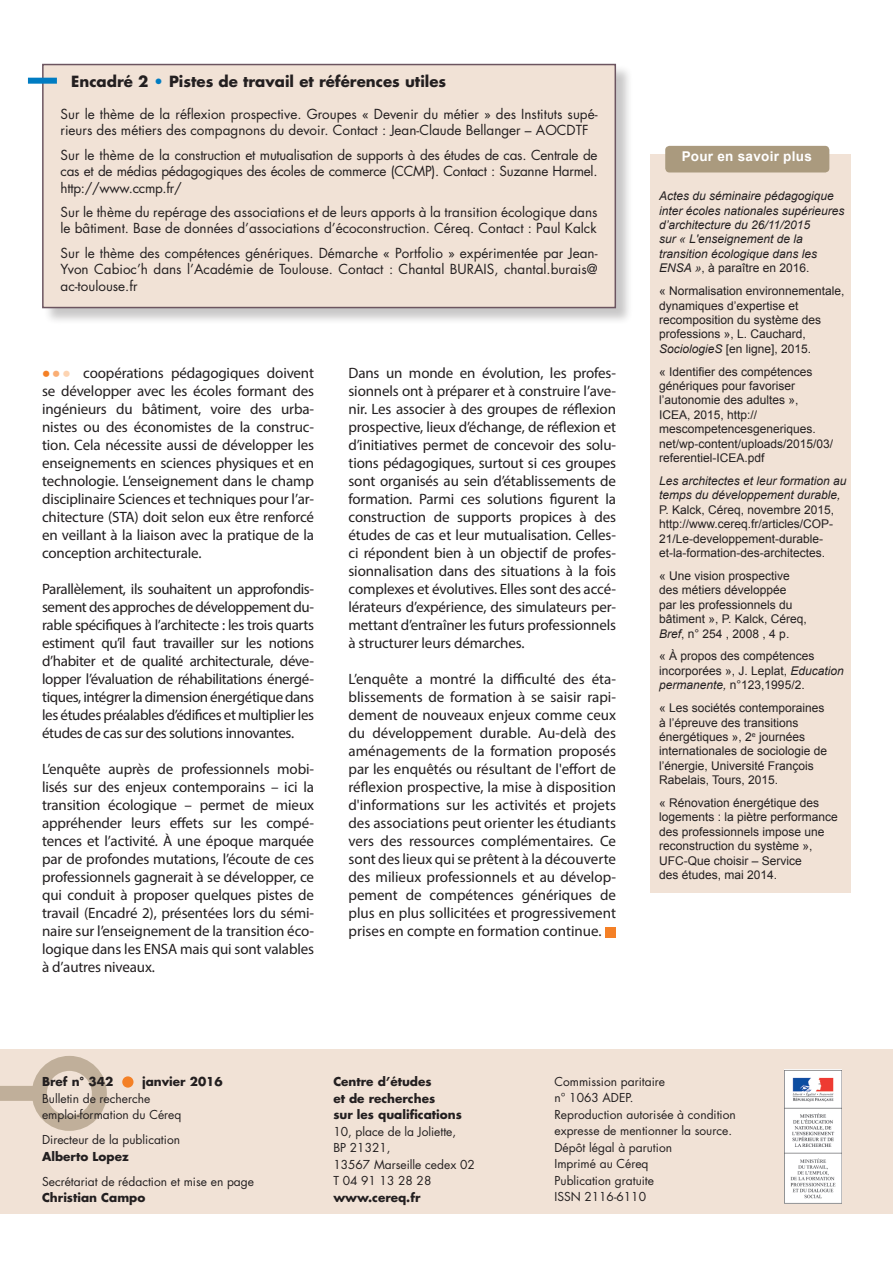
<style>
.page{position:relative;width:893px;height:1263px;background:#fff}
.page>*{position:absolute;margin:0;border:0;box-sizing:border-box;transform-origin:0 0}
.t1{font:300 16.5px "Futura";color:#f48026}
.TEXTE{font:15px/18px "Myriad Pro";letter-spacing:-.01em;color:#231f20;text-align:justify}
.TITREENCADRE{font:700 15px "Futura";color:#231f20}
.TEXTEENCADRE{font:13.5px/16.2px "Futura";color:#231f20}
.TEXTE-2{font:700 13.5px "Arial";letter-spacing:.02em;color:#fff}
.BIBLIO{font:12px/14.4px "Arial";color:#231f20}
.t2{font:12px/16.5px "Futura";color:#231f20}
.BIBLIO-2{font:italic 12px/14.4px "Arial";color:#231f20}
.t3{font:700 12px/16.5px "Futura";color:#231f20}
.s1{color:#007cc2}
.s2{color:#faae74}
.s3{color:#fdd4b2}
.s4{font-style:normal}
.s5{font-style:italic}
</style>
<div class="page">
<div style="left:0;top:1049px;width:893px;height:165px;background:#f1e2d6"></div>
<div style="left:0;top:1086px;width:39px;height:15px;background:#c0af9a"></div>
<div style="left:32px;top:1056px;width:75px;height:75px;border:15px solid #766340;border-radius:50%"></div>
<div style="left:122px;top:1076px;width:12px;height:11px;background:#f48026;border-radius:50%"></div>
<div style="left:605px;top:927px;width:11px;height:10px;background:#f48026"></div>
<div style="left:43px;top:65px;width:590px;height:260px;background:#231f20;opacity:.25"></div>
<div style="left:43px;top:65px;width:572px;height:243px;background:#f1e2d6"></div>
<div style="left:42px;top:64px;width:574px;height:244px;border:2px solid #6c5560"></div>
<div style="left:28px;top:78px;width:29px;height:6px;background:#007cc2"></div>
<div style="left:650px;top:155px;width:201px;height:738px;background:#f1e2d6"></div>
<div style="left:665px;top:146px;width:164px;height:26px;background:#aa9a7e;border-radius:4px"></div>
<img style="left:785px;top:1069px;width:57px;height:134px">
<p class="TITREENCADRE" style="left:71px;top:71px;width:376px">Encadré 2 <span class="s1">•</span> Pistes de travail et références utiles</p>
<p class="TEXTEENCADRE" style="left:61px;top:106px;width:538px">Sur le thème de la réflexion prospective. Groupes « Devenir du métier » des Instituts supé&shy;rieurs des métiers des compagnons du devoir. Contact : Jean-Claude Bellanger – AOCDTF</p>
<p class="TEXTEENCADRE" style="left:61px;top:147px;width:538px;text-align:justify">Sur le thème de la construction et mutualisation de supports à des études de cas. Centrale de cas et de médias pédagogiques des écoles de commerce (CCMP). Contact : Suzanne Harmel. http://www.ccmp.fr/</p>
<p class="TEXTEENCADRE" style="left:61px;top:204px;width:538px">Sur le thème du repérage des associations et de leurs apports à la transition écologique dans le bâtiment. Base de données d’associations d’écoconstruction. Céreq. Contact : Paul Kalck</p>
<p class="TEXTEENCADRE" style="left:61px;top:245px;width:538px;text-align:justify">Sur le thème des compétences génériques. Démarche « Portfolio » expérimentée par Jean-Yvon Cabioc’h dans l’Académie de Toulouse. Contact : Chantal BURAIS, chantal.burais@ ac-toulouse.fr</p>
<p class="TEXTE" style="left:42px;top:364px;width:274px;text-indent:41px">coopérations pédagogiques doivent se développer avec les écoles formant des ingénieurs du bâtiment, voire des urba&shy;nistes ou des économistes de la construc&shy;tion. Cela nécessite aussi de développer les enseignements en sciences physiques et en technologie. L’enseignement dans le champ disciplinaire Sciences et techniques pour l’ar&shy;chitecture (STA) doit selon eux être renforcé en veillant à la liaison avec la pratique de la conception architecturale.</p>
<p class="TEXTE" style="left:42px;top:580px;width:273px">Parallèlement, ils souhaitent un approfondis&shy;sement des approches de développement du&shy;rable spécifiques à l’architecte : les trois quarts estiment qu’il faut travailler sur les notions d’habiter et de qualité architecturale, déve&shy;lopper l’évaluation de réhabilitations énergé&shy;tiques, intégrer la dimension énergétique dans les études préalables d’édifices et multiplier les études de cas sur des solutions innovantes.</p>
<p class="TEXTE" style="left:42px;top:760px;width:273px">L’enquête auprès de professionnels mobi&shy;lisés sur des enjeux contemporains – ici la transition écologique – permet de mieux appréhender leurs effets sur les compé&shy;tences et l’activité. À une époque marquée par de profondes mutations, l’écoute de ces professionnels gagnerait à se développer, ce qui conduit à proposer quelques pistes de travail (Encadré 2), présentées lors du sémi&shy;naire sur l’enseignement de la transition éco&shy;logique dans les ENSA mais qui sont valables à d’autres niveaux.</p>
<p class="t1" style="left:41px;top:363px;width:32px">•<span class="s2">•</span><span class="s3">•</span></p>
<p class="TEXTE" style="left:349px;top:364px;width:269px">Dans un monde en évolution, les profes&shy;sionnels ont à préparer et à construire l’ave&shy;nir. Les associer à des groupes de réflexion prospective, lieux d’échange, de réflexion et d’initiatives permet de concevoir des solu&shy;tions pédagogiques, surtout si ces groupes sont organisés au sein d’établissements de formation. Parmi ces solutions figurent la construction de supports propices à des études de cas et leur mutualisation. Celles&shy;ci répondent bien à un objectif de profes&shy;sionnalisation dans des situations à la fois complexes et évolutives. Elles sont des accé&shy;lérateurs d’expérience, des simulateurs per&shy;mettant d’entraîner les futurs professionnels à structurer leurs démarches.</p>
<p class="TEXTE" style="left:349px;top:670px;width:269px">L’enquête a montré la difficulté des éta&shy;blissements de formation à se saisir rapi&shy;dement de nouveaux enjeux comme ceux du développement durable. Au-delà des aménagements de la formation proposés par les enquêtés ou résultant de l'effort de réflexion prospective, la mise à disposition d'informations sur les activités et projets des associations peut orienter les étudiants vers des ressources complémentaires. Ce sont des lieux qui se prêtent à la découverte des milieux professionnels et au dévelop&shy;pement de compétences génériques de plus en plus sollicitées et progressivement prises en compte en formation continue.</p>
<p class="TEXTE-2" style="left:682px;top:148px;width:132px">Pour en savoir plus</p>
<p class="BIBLIO-2" style="left:659px;top:189px;width:187px">Actes du séminaire pédagogique inter écoles nationales supérieures d’architecture du 26/11/2015<br>sur « L'enseignement de la transition écologique dans les<br>ENSA »<span class="s4">, à paraître en 2016.</span></p>
<p class="BIBLIO" style="left:659px;top:284px;width:187px">« Normalisation environnementale, dynamiques d’expertise et recomposition du système des professions », L. Cauchard,<br><span class="s5">SociologieS</span> [en ligne], 2015.</p>
<p class="BIBLIO" style="left:659px;top:364px;width:176px">« Identifier des compétences génériques pour favoriser l’autonomie des adultes »,<br>ICEA, 2015, http:// mescompetencesgeneriques. net/wp-content/uploads/2015/03/ referentiel-ICEA.pdf</p>
<p class="BIBLIO" style="left:659px;top:474px;width:189px"><span class="s5">Les architectes et leur formation au temps du développement durable, </span>P. Kalck, Céreq, novembre 2015, http://www.cereq.fr/articles/COP-21/Le-developpement-durable&shy;et-la-formation-des-architectes.</p>
<p class="BIBLIO" style="left:659px;top:569px;width:149px">« Une vision prospective des métiers développée<br>par les professionnels du bâtiment », P. Kalck, Céreq,<br><span class="s5">Bref</span>, n° 254 , 2008 , 4 p.</p>
<p class="BIBLIO" style="left:659px;top:649px;width:186px">« À propos des compétences incorporées », J. Leplat, <span class="s5">Education permanente,</span> n°123,1995/2.</p>
<p class="BIBLIO" style="left:659px;top:701px;width:170px">« Les sociétés contemporaines à l’épreuve des transitions énergétiques », 2<sup>e</sup> journées internationales de sociologie de l’énergie, Université François<br>Rabelais, Tours, 2015.</p>
<p class="BIBLIO" style="left:659px;top:796px;width:180px">« Rénovation énergétique des logements : la piètre performance des professionnels impose une reconstruction du système »,<br>UFC-Que choisir – Service<br>des études, mai 2014.</p>
<p class="t3" style="left:42px;top:1073px;width:73px">Bref n° 342</p>
<p class="t3" style="left:142px;top:1073px;width:82px">janvier 2016</p>
<p class="t2" style="left:42px;top:1090px;width:141px">Bulletin de recherche emploi-formation du Céreq</p>
<p class="t2" style="left:42px;top:1131px;width:140px">Directeur de la publication</p>
<p class="t3" style="left:42px;top:1147px;width:88px">Alberto Lopez</p>
<p class="t2" style="left:42px;top:1173px;width:213px">Secrétariat de rédaction et mise en page</p>
<p class="t3" style="left:42px;top:1189px;width:105px">Christian Campo</p>
<p class="t3" style="left:333px;top:1073px;width:103px">Centre d’études et de recherches</p>
<p class="t3" style="left:333px;top:1106px;width:130px">sur les qualifications</p>
<p class="t2" style="left:333px;top:1123px;width:124px">10, place de la Joliette,</p>
<p class="t2" style="left:333px;top:1139px;width:59px">BP 21321,</p>
<p class="t2" style="left:333px;top:1156px;width:143px">13567 Marseille cedex 02</p>
<p class="t2" style="left:333px;top:1172px;width:100px">T 04 91 13 28 28</p>
<p class="t3" style="left:333px;top:1188px;width:89px">www.cereq.fr</p>
<p class="t2" style="left:554px;top:1073px;width:112px">Commission paritaire</p>
<p class="t2" style="left:554px;top:1089px;width:81px">n° 1063 ADEP.</p>
<p class="t2" style="left:554px;top:1106px;width:183px">Reproduction autorisée à condition</p>
<p class="t2" style="left:554px;top:1122px;width:179px">expresse de mentionner la source.<br>Dépôt légal à parution</p>
<p class="t2" style="left:554px;top:1155px;width:96px">Imprimé au Céreq</p>
<p class="t2" style="left:554px;top:1172px;width:101px">Publication gratuite</p>
<p class="t2" style="left:554px;top:1188px;width:93px">ISSN 2116-6110</p>
</div>
